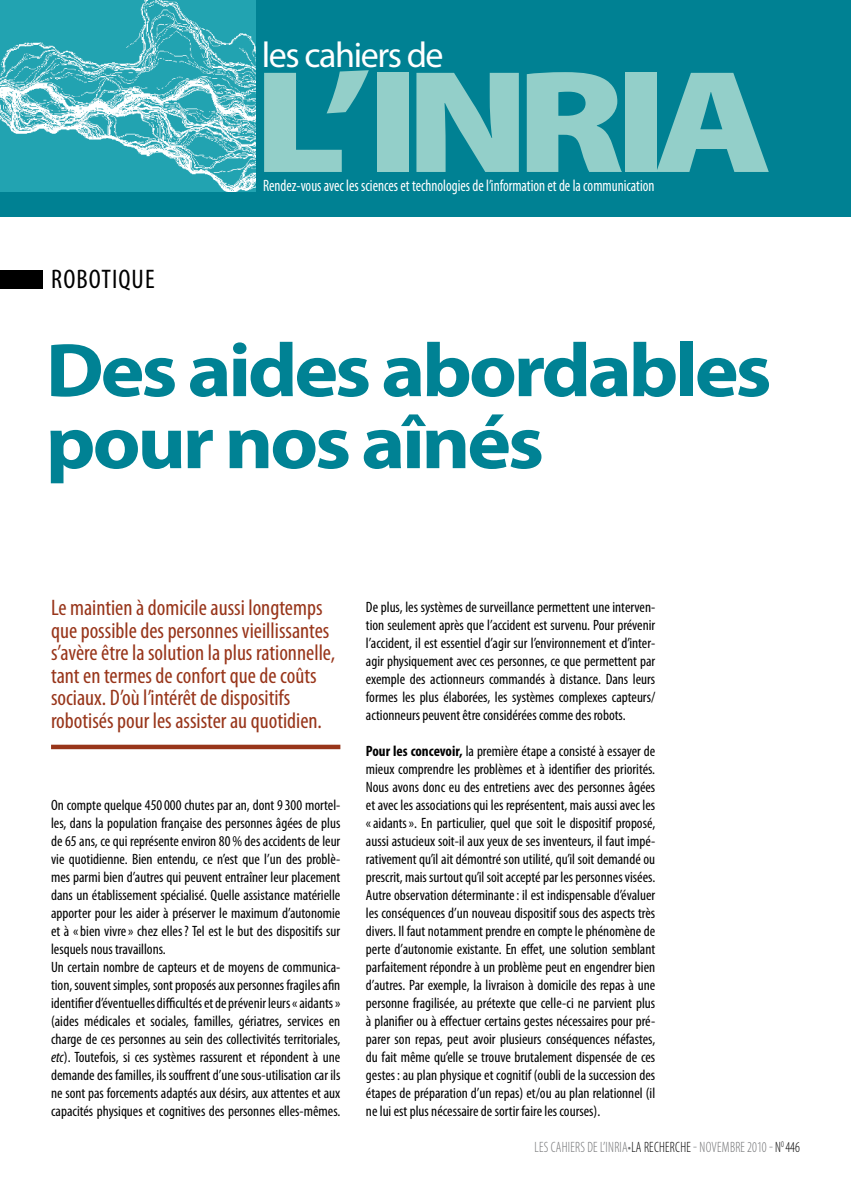
<style>
.page{position:relative;width:851px;height:1191px;background:#fff}
.page>*{position:absolute;margin:0;border:0;box-sizing:border-box;transform-origin:0 0}
.t1{font:900 147px "Myriad Pro";letter-spacing:-.08em;color:#93cfc9;scale:1.2 1}
.t2{font:700 76.5px/72px "Myriad Pro";letter-spacing:-.04em;color:#008294;scale:1.09 1}
.t3{font:36px "Myriad Pro";letter-spacing:-.04em;color:#fff}
.t4{font:condensed 27px "Myriad Pro";letter-spacing:.04em;color:#000}
.t5{font:condensed 22.5px/22.5px "Myriad Pro";color:#98351a}
.t6{font:condensed 16.5px "Myriad Pro";color:#fff;scale:.9 1}
.t7{font:condensed 15px/18px "Myriad Pro";color:#000;text-align:justify}
.t8{font:300 condensed 15px "Myriad Pro";letter-spacing:.02em;color:#707173;scale:.9 1}
.s1{font-weight:700}
.s2{font-style:italic}
.s3{color:#000}
</style>
<div class="page">
<div style="left:0;top:270px;width:43px;height:18px;background:#000"></div>
<div style="left:51px;top:744px;width:289px;height:5px;background:#98351a"></div>
<div style="left:0;top:0;width:850px;height:217px;background:#008193"></div>
<img style="left:0;top:0;width:255px;height:191px">
<h3 class="t3" style="left:262px;top:33px;width:183px">les cahiers de</h3>
<h3 class="t4" style="left:51px;top:263px;width:105px">robotique</h3>
<h1 class="t1" style="left:253px;top:24px;width:434px">L’INRIA</h1>
<p class="t6" style="left:263px;top:176px;width:436px">Rendez-vous avec les sciences et technologies de l’information et de la communication</p>
<h2 class="t2" style="left:46px;top:332px;width:667px">Des aides abordables pour nos aînés</h2>
<p class="t5" style="left:51px;top:596px;width:286px">Le maintien à domicile aussi longtemps que possible des personnes vieillissantes s’avère être la solution la plus rationnelle, tant en termes de confort que de coûts sociaux. D’où l’intérêt de dispositifs robotisés pour les assister au quotidien.</p>
<p class="t7" style="left:366px;top:598px;width:291px">De plus, les systèmes de surveillance permettent une interven&shy;tion seulement après que l’accident est survenu. Pour prévenir l’accident, il est essentiel d’agir sur l’environnement et d’inter&shy;agir physiquement avec ces personnes, ce que permettent par exemple des actionneurs commandés à distance. Dans leurs formes les plus élaborées, les systèmes complexes capteurs/ actionneurs peuvent être considérées comme des robots.</p>
<p class="t7" style="left:366px;top:742px;width:291px"><span class="s1">Pour les concevoir,</span> la première étape a consisté à essayer de mieux comprendre les problèmes et à identifier des priorités.<br>Nous avons donc eu des entretiens avec des personnes âgées et avec les associations qui les représentent, mais aussi avec les «aidants». En particulier, quel que soit le dispositif proposé, aussi astucieux soit-il aux yeux de ses inventeurs, il faut impé&shy;rativement qu’il ait démontré son utilité, qu’il soit demandé ou prescrit, mais surtout qu’il soit accepté par les personnes visées.<br>Autre observation déterminante: il est indispensable d’évaluer les conséquences d’un nouveau dispositif sous des aspects très divers. Il faut notamment prendre en compte le phénomène de perte d’autonomie existante. En effet, une solution semblant parfaitement répondre à un problème peut en engendrer bien d’autres. Par exemple, la livraison à domicile des repas à une personne fragilisée, au prétexte que celle-ci ne parvient plus à planifier ou à effectuer certains gestes nécessaires pour pré&shy;parer son repas, peut avoir plusieurs conséquences néfastes, du fait même qu’elle se trouve brutalement dispensée de ces gestes: au plan physique et cognitif (oubli de la succession des étapes de préparation d’un repas) et/ou au plan relationnel (il ne lui est plus nécessaire de sortir faire les courses).</p>
<p class="t7" style="left:51px;top:796px;width:291px;text-align:left">On compte quelque 450000 chutes par an, dont 9300 mortel&shy;les, dans la population française des personnes âgées de plus de 65 ans, ce qui représente environ 80% des accidents de leur vie quotidienne. Bien entendu, ce n’est que l’un des problè&shy;mes parmi bien d’autres qui peuvent entraîner leur placement dans un établissement spécialisé. Quelle assistance matérielle apporter pour les aider à préserver le maximum d’autonomie et à «bien vivre» chez elles? Tel est le but des dispositifs sur lesquels nous travaillons.<br>Un certain nombre de capteurs et de moyens de communica&shy;tion, souvent simples, sont proposés aux personnes fragiles afin identifier d’éventuelles difficultés et de prévenir leurs «aidants» (aides médicales et sociales, familles, gériatres, services en charge de ces personnes au sein des collectivités territoriales, <span class="s2">etc</span>). Toutefois, si ces systèmes rassurent et répondent à une demande des familles, ils souffrent d’une sous-utilisation car ils ne sont pas forcements adaptés aux désirs, aux attentes et aux capacités physiques et cognitives des personnes elles-mêmes.</p>
<p class="t8" style="left:534px;top:1138px;width:296px">LES CAHIERS DE L’INRIA•<span class="s3">LA RECHERCHE</span> - NOVEMBRE 2010- <span class="s3">N</span><sup>0</sup><span class="s3">446</span></p>
</div>
